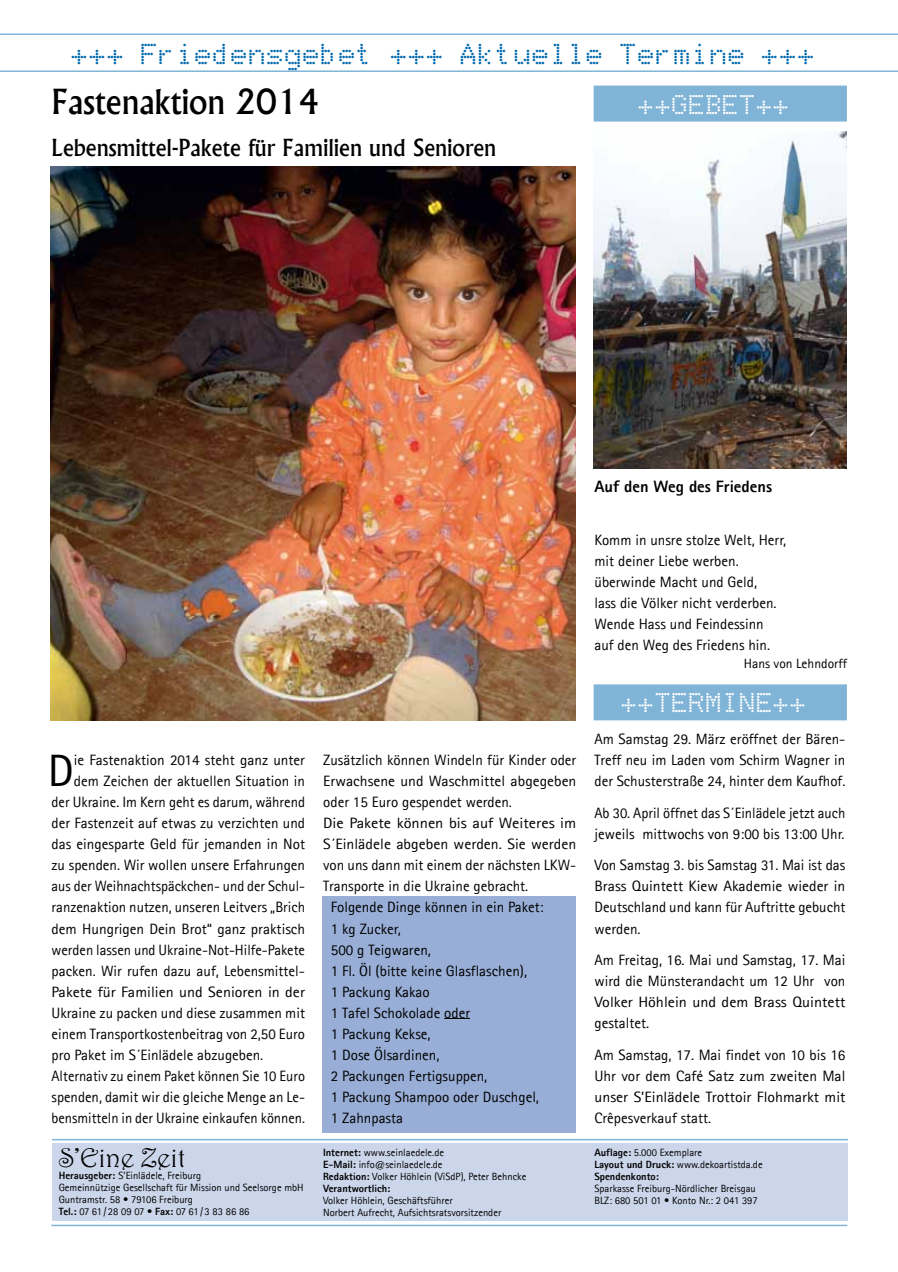
<style>
.page{position:relative;width:898px;height:1272px;background:#fff}
.page>*{position:absolute;margin:0;border:0;box-sizing:border-box;transform-origin:0 0}
.t1{font:45.45px "Agfa Rotis Sans Serif";color:#000}
.t2{font:500 33px "Albertus";color:#000}
.t3{font:27px "Harrington";color:#000}
.t4{font:24px "Dot Matrix";color:#0069ae}
.t5{font:500 22.5px "Albertus";color:#000}
.t6{font:22.5px "Dot Matrix";color:#fff}
.t7{font:800 16.5px "Agfa Rotis Sans Serif";color:#000}
.t8{font:15px/21px "Agfa Rotis Sans Serif";color:#000}
.t9{font:15px "Agfa Rotis Sans Serif";color:#000;scale:.96 1}
.t10{font:15px "Agfa Rotis Sans Serif";color:#000;scale:1.06 1}
.t11{font:13.5px "Agfa Rotis Sans Serif";color:#000}
.t12{font:10.5px/12px "Agfa Rotis Sans Serif";color:#000}
.t13{font:800 10.5px/12px "Agfa Rotis Sans Serif";color:#000}
.s1{font-weight:800}
.s2{font-weight:400}
</style>
<div class="page">
<hr style="left:51px;top:1224px;width:795px;height:2px;background:#0069ae">
<hr style="left:0;top:33px;width:897px;height:2px;background:#0069ae">
<hr style="left:0;top:70px;width:897px;height:2px;background:#0069ae">
<hr style="left:52px;top:1138px;width:795px;height:2px;background:#0069ae">
<div style="left:52px;top:1143px;width:795px;height:77px;background:#cbd6ea"></div>
<div style="left:593px;top:684px;width:253px;height:36px;background:#80b4d6"></div>
<div style="left:593px;top:86px;width:253px;height:36px;background:#80b4d6"></div>
<img style="left:51px;top:167px;width:524px;height:553px">
<img style="left:593px;top:132px;width:253px;height:336px">
<div style="left:322px;top:896px;width:253px;height:237px;background:#98aed6"></div>
<svg style="left:444px;top:1018px;width:26px;height:1px"></svg>
<h3 class="t4" style="left:72px;top:44px;width:745px">+++ Friedensgebet +++ Aktuelle Termine +++</h3>
<h2 class="t2" style="left:51px;top:81px;width:269px">Fastenaktion 2014</h2>
<h3 class="t5" style="left:51px;top:134px;width:446px">Lebensmittel-Pakete für Familien und Senioren</h3>
<h3 class="t6" style="left:638px;top:94px;width:153px">++GEBET++</h3>
<h1 class="t1" style="left:48px;top:744px;width:28px">D</h1>
<p class="t8" style="left:74px;top:749px;width:233px">ie Fastenaktion 2014 steht ganz unter</p>
<p class="t8" style="left:74px;top:770px;width:233px">dem Zeichen der aktuellen Situation in</p>
<p class="t8" style="left:52px;top:791px;width:255px">der Ukraine. Im Kern geht es darum, während</p>
<p class="t8" style="left:52px;top:812px;width:255px">der Fastenzeit auf etwas zu verzichten und</p>
<p class="t8" style="left:52px;top:833px;width:255px">das eingesparte Geld für jemanden in Not</p>
<p class="t8" style="left:52px;top:854px;width:255px">zu spenden. Wir wollen unsere Erfahrungen</p>
<p class="t9" style="left:52px;top:877px;width:265px">aus der Weihnachtspäckchen- und der Schul-</p>
<p class="t8" style="left:52px;top:896px;width:255px">ranzenaktion nutzen, unseren Leitvers „Brich</p>
<p class="t8" style="left:52px;top:917px;width:255px">dem Hungrigen Dein Brot“ ganz praktisch</p>
<p class="t8" style="left:52px;top:938px;width:255px">werden lassen und Ukraine-Not-Hilfe-Pakete</p>
<p class="t8" style="left:52px;top:959px;width:255px">packen. Wir rufen dazu auf, Lebensmittel-</p>
<p class="t10" style="left:52px;top:982px;width:240px">Pakete für Familien und Senioren in der</p>
<p class="t8" style="left:52px;top:1001px;width:255px">Ukraine zu packen und diese zusammen mit</p>
<p class="t8" style="left:52px;top:1022px;width:255px">einem Transportkostenbeitrag von 2,50 Euro</p>
<p class="t8" style="left:52px;top:1043px;width:213px">pro Paket im S´Einlädele abzugeben.</p>
<p class="t8" style="left:52px;top:1064px;width:255px">Alternativ zu einem Paket können Sie 10 Euro</p>
<p class="t8" style="left:52px;top:1085px;width:255px">spenden, damit wir die gleiche Menge an Le-</p>
<p class="t9" style="left:52px;top:1108px;width:265px">bensmitteln in der Ukraine einkaufen können.</p>
<h3 class="t3" style="left:59px;top:1141px;width:128px">S’Eine Zeit</h3>
<p class="t12" style="left:59px;top:1169px;width:246px"><span class="s1">Herausgeber:</span> S’Einlädele, Freiburg<br>Gemeinnützige Gesellschaft für Mission und Seelsorge mbH Guntramstr. 58 • 79106 Freiburg<br><span class="s1">Tel.:</span> 07 61 / 28 09 07 • <span class="s1">Fax:</span> 07 61 / 3 83 86 86</p>
<p class="t8" style="left:323px;top:749px;width:254px">Zusätzlich können Windeln für Kinder oder Erwachsene und Waschmittel abgegeben oder 15 Euro gespendet werden.<br>Die Pakete können bis auf Weiteres im S´Einlädele abgeben werden. Sie werden von uns dann mit einem der nächsten LKW-Transporte in die Ukraine gebracht.</p>
<p class="t8" style="left:331px;top:896px;width:214px">Folgende Dinge können in ein Paket:<br>1 kg Zucker,<br>500 g Teigwaren,<br>1 Fl. Öl (bitte keine Glasflaschen),<br>1 Packung Kakao<br>1 Tafel Schokolade oder<br>1 Packung Kekse,<br>1 Dose Ölsardinen,<br>2 Packungen Fertigsuppen,<br>1 Packung Shampoo oder Duschgel,<br>1 Zahnpasta</p>
<p class="t12" style="left:323px;top:1146px;width:205px"><span class="s1">Internet:</span> www.seinlaedele.de<br><span class="s1">E-Mail:</span> info@seinlaedele.de<br><span class="s1">Redaktion:</span> Volker Höhlein (ViSdP), Peter Behncke<br><span class="s1">Verantwortlich:</span></p>
<p class="t12" style="left:323px;top:1194px;width:180px">Volker Höhlein, Geschäftsführer<br>Norbert Aufrecht, Aufsichtsratsvorsitzender</p>
<p class="t7" style="left:594px;top:476px;width:179px">Auf den Weg des Friedens</p>
<p class="t8" style="left:594px;top:529px;width:193px">Komm in unsre stolze Welt, Herr, mit deiner Liebe werben. überwinde Macht und Geld,<br>lass die Völker nicht verderben.<br>Wende Hass und Feindessinn auf den Weg des Friedens hin.</p>
<p class="t11" style="left:743px;top:655px;width:104px">Hans von Lehndorff</p>
<h3 class="t6" style="left:621px;top:693px;width:187px">++TERMINE++</h3>
<p class="t8" style="left:594px;top:728px;width:252px;text-align:justify">Am Samstag 29. März eröffnet der Bären-Treff neu im Laden vom Schirm Wagner in der Schusterstraße 24, hinter dem Kaufhof.</p>
<p class="t8" style="left:594px;top:802px;width:252px">Ab 30. April öffnet das S´Einlädele jetzt auch jeweils mittwochs von 9:00 bis 13:00 Uhr.</p>
<p class="t8" style="left:594px;top:854px;width:252px;text-align:justify">Von Samstag 3. bis Samstag 31. Mai ist das Brass Quintett Kiew Akademie wieder in Deutschland und kann für Auftritte gebucht werden.</p>
<p class="t8" style="left:594px;top:949px;width:252px;text-align:justify">Am Freitag, 16. Mai und Samstag, 17. Mai wird die Münsterandacht um 12 Uhr von Volker Höhlein und dem Brass Quintett gestaltet.</p>
<p class="t8" style="left:594px;top:1043px;width:252px;text-align:justify">Am Samstag, 17. Mai findet von 10 bis 16<br>Uhr vor dem Café Satz zum zweiten Mal unser S’Einlädele Trottoir Flohmarkt mit Crêpesverkauf statt.</p>
<p class="t13" style="left:594px;top:1146px;width:170px">Auflage: <span class="s2">5.000 Exemplare<br></span>Layout und Druck: <span class="s2">www.dekoartistda.de<br></span>Spendenkonto:</p>
<p class="t12" style="left:594px;top:1182px;width:165px">Sparkasse Freiburg-Nördlicher Breisgau<br>BLZ: 680 501 01 • Konto Nr.: 2 041 397</p>
</div>
